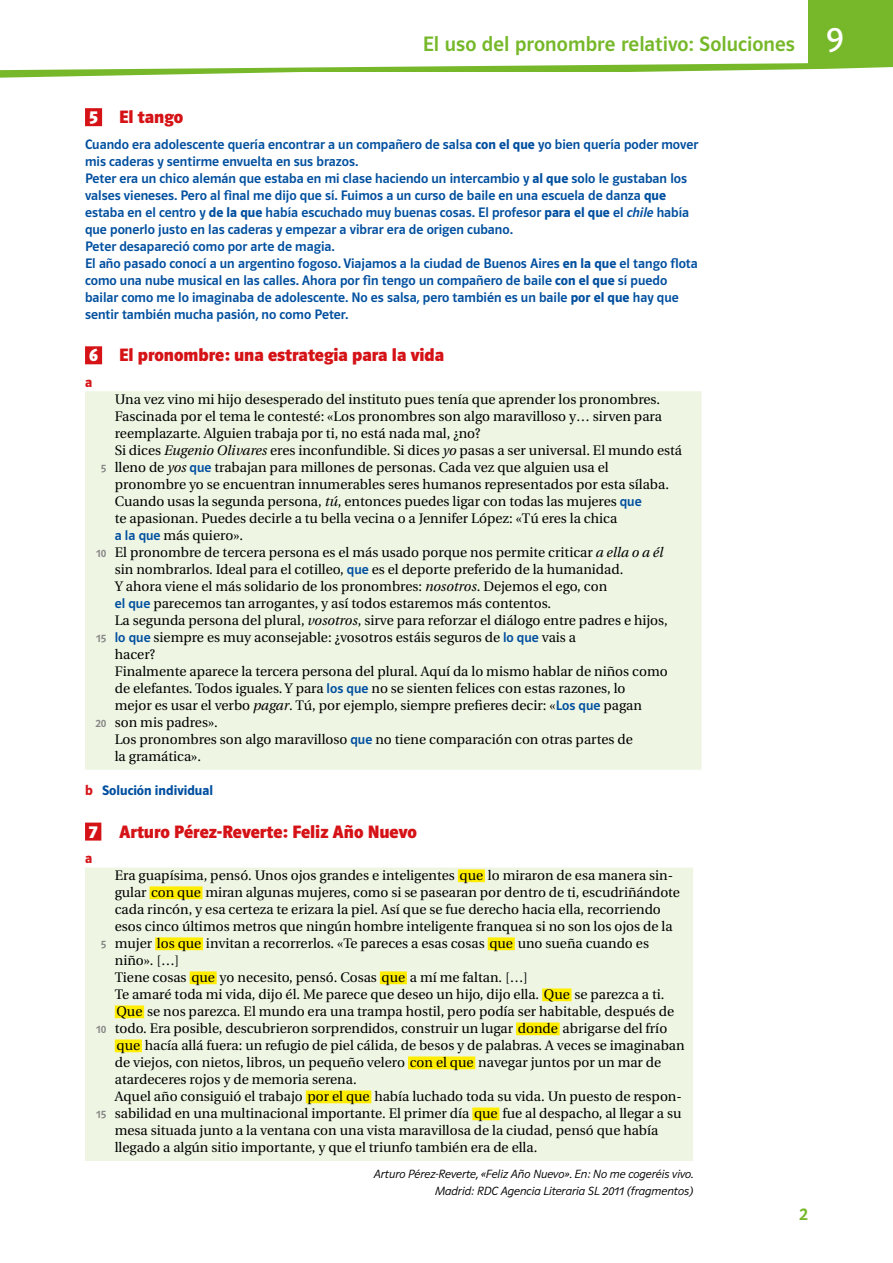
<style>
.page{position:relative;width:893px;height:1263px;background:#fff}
.page>*{position:absolute;margin:0;border:0;box-sizing:border-box;transform-origin:0 0}
.t1{font:21px "Polo Spanisch Krftg";letter-spacing:.005em;color:#76b82a}
.es_Aufgabe{font:700 18px "Polo Spanisch";color:#d51317}
.t2{font:18px "Polo Spanisch Krftg";color:#76b82a}
.es_arbeitsanweisung{font:14.25px "Polo Spanisch Hfett";color:#d51317}
.es_text_utopia{font:13.8px/17px "Utopia";color:#000}
.es_lesetext{font:13.8px/17px "Utopia";color:#000}
.es_text_Lösung{font:13.8px/17px "Polo Spanisch Krftg";color:#004f9f}
.es_arbeitsanweisung-2{font:13.8px "Polo Spanisch Hfett";color:#004f9f}
.es_quelle{font:12px/17px "Polo Spanisch Leicht Kursiv";color:#000;text-align:right}
.es_zeilenzaehler{font:11.25px "Polo Spanisch Krftg";color:#878787}
.es_zeilenzähler{font:11.25px "Polo Spanisch Krftg";color:#878787}
.s1{font-family:"Polo Spanisch Buch";font-size:36px;color:#fff}
.s2{color:#fff}
.s3{font-family:"Polo Spanisch Hfett"}
.s4{font-family:"Polo Spanisch Krftg Kursiv"}
.s5{font-style:italic}
.s6{font-family:"Polo Spanisch Krftg";color:#004f9f}
.s7{font-size:14.25px;color:#d51317}
</style>
<div class="page">
<div style="left:85px;top:108px;width:17px;height:18px;background:#d51317"></div>
<div style="left:85px;top:346px;width:17px;height:18px;background:#d51317"></div>
<div style="left:85px;top:822px;width:16px;height:18px;background:#d51317"></div>
<div style="left:85px;top:391px;width:617px;height:379px;background:#eef5e3"></div>
<div style="left:85px;top:867px;width:608px;height:294px;background:#eef5e3"></div>
<div style="left:458px;top:869px;width:27px;height:13px;background:#ffed00"></div>
<div style="left:149px;top:886px;width:53px;height:13px;background:#ffed00"></div>
<div style="left:155px;top:937px;width:48px;height:13px;background:#ffed00"></div>
<div style="left:488px;top:937px;width:27px;height:13px;background:#ffed00"></div>
<div style="left:190px;top:971px;width:27px;height:13px;background:#ffed00"></div>
<div style="left:380px;top:971px;width:27px;height:13px;background:#ffed00"></div>
<div style="left:542px;top:988px;width:29px;height:13px;background:#ffed00"></div>
<div style="left:115px;top:1005px;width:29px;height:13px;background:#ffed00"></div>
<div style="left:516px;top:1022px;width:44px;height:13px;background:#ffed00"></div>
<div style="left:115px;top:1039px;width:27px;height:13px;background:#ffed00"></div>
<div style="left:408px;top:1056px;width:67px;height:13px;background:#ffed00"></div>
<div style="left:306px;top:1090px;width:65px;height:13px;background:#ffed00"></div>
<div style="left:472px;top:1107px;width:27px;height:13px;background:#ffed00"></div>
<svg style="left:0;top:63px;width:893px;height:15px"></svg>
<div style="left:808px;top:0;width:85px;height:64px;background:#76b82a"></div>
<h1 class="t1" style="left:423px;top:32px;width:422px">El uso del pronombre relativo: Soluciones <span class="s1">9</span></h1>
<p class="es_Aufgabe" style="left:89px;top:107px;width:96px"><span class="s2">5</span> El tango</p>
<p class="es_text_Lösung" style="left:85px;top:136px;width:615px">Cuando era adolescente quería encontrar a un compañero de salsa <span class="s3">con el que</span> yo bien quería poder mover mis caderas y sentirme envuelta en sus brazos.</p>
<p class="es_text_Lösung" style="left:85px;top:170px;width:606px">Peter era un chico alemán que estaba en mi clase haciendo un intercambio y <span class="s3">al que</span> solo le gustaban los valses vieneses. Pero al final me dijo que sí. Fuimos a un curso de baile en una escuela de danza <span class="s3">que </span>estaba en el centro y <span class="s3">de la que</span> había escuchado muy buenas cosas. El profesor <span class="s3">para el que</span> el <span class="s4">chile</span> había que ponerlo justo en las caderas y empezar a vibrar era de origen cubano.</p>
<p class="es_text_Lösung" style="left:85px;top:238px;width:251px">Peter desapareció como por arte de magia.</p>
<p class="es_text_Lösung" style="left:85px;top:255px;width:614px">El año pasado conocí a un argentino fogoso. Viajamos a la ciudad de Buenos Aires <span class="s3">en la que</span> el tango flota como una nube musical en las calles. Ahora por fin tengo un compañero de baile <span class="s3">con el que</span> sí puedo bailar como me lo imaginaba de adolescente. No es salsa, pero también es un baile <span class="s3">por el que</span> hay que sentir también mucha pasión, no como Peter.</p>
<p class="es_Aufgabe" style="left:89px;top:345px;width:357px"><span class="s2">6</span> El pronombre: una estrategia para la vida</p>
<p class="es_arbeitsanweisung" style="left:85px;top:374px;width:9px">a</p>
<p class="es_text_utopia" style="left:115px;top:391px;width:549px">Una vez vino mi hijo desesperado del instituto pues tenía que aprender los pronombres.<br>Fascinada por el tema le contesté: «Los pronombres son algo maravilloso y… sirven para reemplazarte. Alguien trabaja por ti, no está nada mal, ¿no?</p>
<p class="es_text_utopia" style="left:115px;top:442px;width:569px">Si dices <span class="s5">Eugenio Olivares</span> eres inconfundible. Si dices <span class="s5">yo</span> pasas a ser universal. El mundo está lleno de <span class="s5">yos</span> <span class="s6">que</span> trabajan para millones de personas. Cada vez que alguien usa el pronombre yo se encuentran innumerables seres humanos representados por esta sílaba.</p>
<p class="es_text_utopia" style="left:115px;top:493px;width:528px">Cuando usas la segunda persona, <span class="s5">tú</span>, entonces puedes ligar con todas las mujeres <span class="s6">que </span>te apasionan. Puedes decirle a tu bella vecina o a Jennifer López: «Tú eres la chica<br><span class="s6">a la que</span> más quiero».</p>
<p class="es_text_utopia" style="left:115px;top:544px;width:550px">El pronombre de tercera persona es el más usado porque nos permite criticar <span class="s5">a ella o a él </span>sin nombrarlos. Ideal para el cotilleo, <span class="s6">que</span> es el deporte preferido de la humanidad.</p>
<p class="es_text_utopia" style="left:115px;top:578px;width:494px">Y ahora viene el más solidario de los pronombres: <span class="s5">nosotros</span>. Dejemos el ego, con <span class="s6">el que</span> parecemos tan arrogantes, y así todos estaremos más contentos.</p>
<p class="es_text_utopia" style="left:115px;top:612px;width:554px">La segunda persona del plural, <span class="s5">vosotros</span>, sirve para reforzar el diálogo entre padres e hijos, <span class="s6">lo que</span> siempre es muy aconsejable: ¿vosotros estáis seguros de <span class="s6">lo que</span> vais a<br>hacer?</p>
<p class="es_text_utopia" style="left:115px;top:663px;width:554px">Finalmente aparece la tercera persona del plural. Aquí da lo mismo hablar de niños como de elefantes. Todos iguales. Y para <span class="s6">los que</span> no se sienten felices con estas razones, lo<br>mejor es usar el verbo <span class="s5">pagar</span>. Tú, por ejemplo, siempre prefieres decir: «<span class="s6">Los que</span> pagan son mis padres».</p>
<p class="es_text_utopia" style="left:115px;top:731px;width:520px">Los pronombres son algo maravilloso <span class="s6">que</span> no tiene comparación con otras partes de la gramática».</p>
<p class="es_arbeitsanweisung-2" style="left:85px;top:783px;width:130px"><span class="s7">b</span> Solución individual</p>
<p class="es_Aufgabe" style="left:89px;top:821px;width:330px"><span class="s2">7</span> Arturo Pérez-Reverte: Feliz Año Nuevo</p>
<p class="es_arbeitsanweisung" style="left:85px;top:850px;width:9px">a</p>
<p class="es_zeilenzaehler" style="left:101px;top:462px;width:7px">5</p>
<p class="es_zeilenzaehler" style="left:96px;top:547px;width:12px">10</p>
<p class="es_zeilenzaehler" style="left:96px;top:632px;width:12px">15</p>
<p class="es_zeilenzaehler" style="left:95px;top:717px;width:12px">20</p>
<p class="es_zeilenzähler" style="left:101px;top:938px;width:7px">5</p>
<p class="es_zeilenzähler" style="left:96px;top:1023px;width:12px">10</p>
<p class="es_zeilenzähler" style="left:96px;top:1108px;width:12px">15</p>
<p class="es_lesetext" style="left:115px;top:867px;width:567px">Era guapísima, pensó. Unos ojos grandes e inteligentes que lo miraron de esa manera sin&shy;gular con que miran algunas mujeres, como si se pasearan por dentro de ti, escudriñándote cada rincón, y esa certeza te erizara la piel. Así que se fue derecho hacia ella, recorriendo esos cinco últimos metros que ningún hombre inteligente franquea si no son los ojos de la mujer los que invitan a recorrerlos. «Te pareces a esas cosas que uno sueña cuando es niño». […]</p>
<p class="es_lesetext" style="left:115px;top:969px;width:415px">Tiene cosas que yo necesito, pensó. Cosas que a mí me faltan. […]</p>
<p class="es_lesetext" style="left:115px;top:986px;width:571px">Te amaré toda mi vida, dijo él. Me parece que deseo un hijo, dijo ella. Que se parezca a ti.<br>Que se nos parezca. El mundo era una trampa hostil, pero podía ser habitable, después de todo. Era posible, descubrieron sorprendidos, construir un lugar donde abrigarse del frío que hacía allá fuera: un refugio de piel cálida, de besos y de palabras. A veces se imaginaban de viejos, con nietos, libros, un pequeño velero con el que navegar juntos por un mar de atardeceres rojos y de memoria serena.</p>
<p class="es_lesetext" style="left:115px;top:1088px;width:568px">Aquel año consiguió el trabajo por el que había luchado toda su vida. Un puesto de respon&shy;sabilidad en una multinacional importante. El primer día que fue al despacho, al llegar a su mesa situada junto a la ventana con una vista maravillosa de la ciudad, pensó que había llegado a algún sitio importante, y que el triunfo también era de ella.</p>
<p class="es_quelle" style="left:374px;top:1165px;width:321px">Arturo Pérez-Reverte, «Feliz Año Nuevo». En: No me cogeréis vivo.<br>Madrid: RDC Agencia Literaria SL 2011 (fragmentos)</p>
<h2 class="t2" style="left:799px;top:1204px;width:10px">2</h2>
</div>
